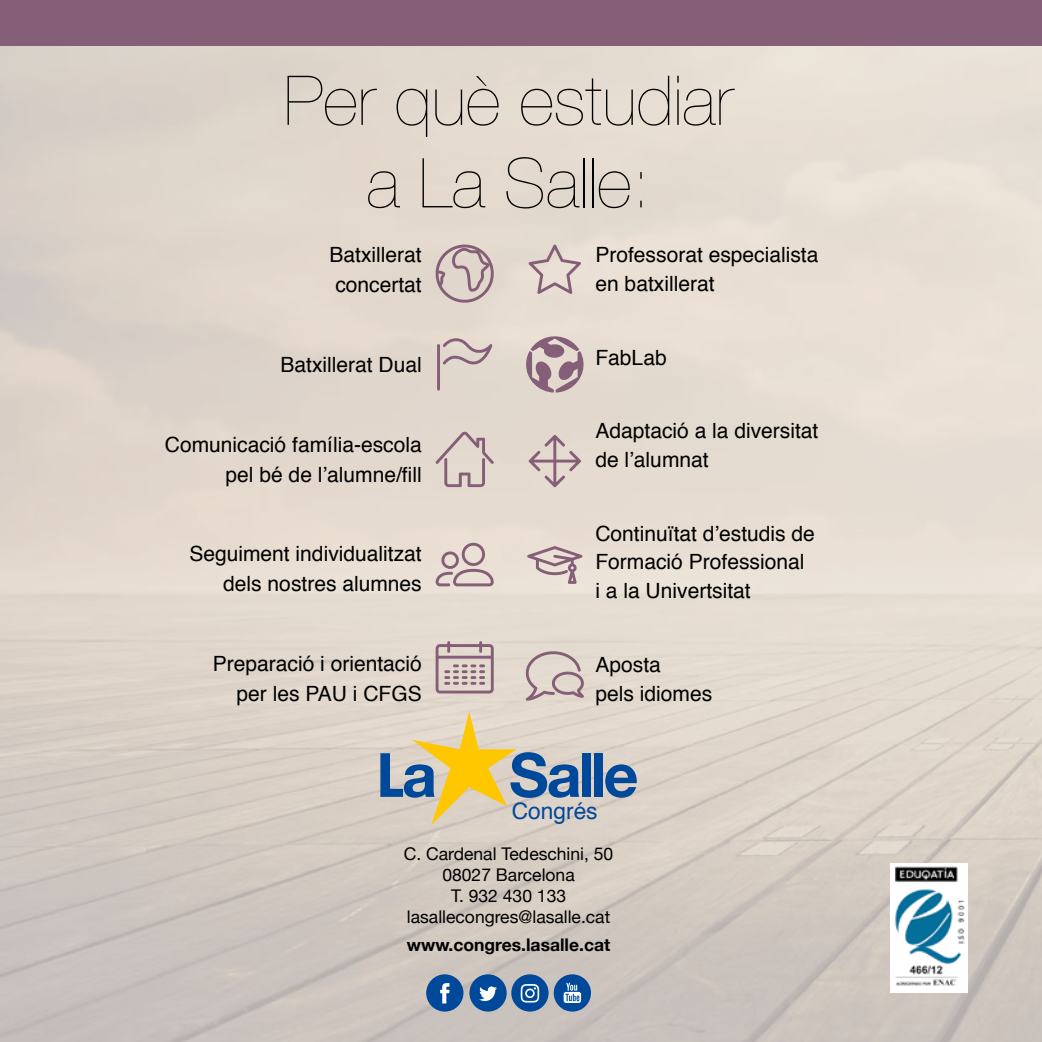
<style>
.page{position:relative;width:1042px;height:1042px;background:#fff}
.page>*{position:absolute;margin:0;border:0;box-sizing:border-box;transform-origin:0 0}
.t1{font:200 68.77px/82.4px "Helvetica Neue";color:#000;text-align:center}
.t2{font:22.75px "Helvetica";color:#00489a}
.t3{font:21px/28.9px "Helvetica";color:#000}
.t4{font:17.5px/21px "Helvetica Neue";color:#000;text-align:center}
.t5{font:700 17.5px "Helvetica Neue";color:#000}
</style>
<div class="page">
<img style="left:0;top:46px;width:1042px;height:996px">
<svg style="left:380px;top:711px;width:199px;height:114px;background:#c6c0a4"></svg>
<div style="left:582px;top:753px;width:9px;height:44px;background:#00489a"></div>
<div style="left:594px;top:753px;width:9px;height:44px;background:#00489a"></div>
<svg style="left:605px;top:764px;width:32px;height:34px"></svg>
<div style="left:426px;top:974px;width:37px;height:37px;background:#00489a;border-radius:50%"></div>
<div style="left:469px;top:974px;width:38px;height:37px;background:#00489a;border-radius:50%"></div>
<div style="left:511px;top:974px;width:37px;height:37px;background:#00489a;border-radius:50%"></div>
<div style="left:554px;top:974px;width:37px;height:37px;background:#00489a;border-radius:50%"></div>
<svg style="left:440px;top:983px;width:9px;height:20px"></svg>
<svg style="left:479px;top:986px;width:18px;height:15px"></svg>
<svg style="left:521px;top:984px;width:18px;height:18px"></svg>
<svg style="left:563px;top:983px;width:18px;height:20px"></svg>
<svg style="left:436px;top:245px;width:58px;height:58px;background:#c7b6b5"></svg>
<svg style="left:437px;top:338px;width:55px;height:52px;background:#d2c4bf"></svg>
<svg style="left:436px;top:432px;width:58px;height:55px;background:#d0c1bd"></svg>
<svg style="left:529px;top:435px;width:52px;height:52px;background:#d0c0bc"></svg>
<svg style="left:527px;top:546px;width:55px;height:38px;background:#ccbbba"></svg>
<svg style="left:526px;top:651px;width:58px;height:50px;background:#cebebb"></svg>
<svg style="left:436px;top:543px;width:58px;height:43px;background:#cebdbb"></svg>
<svg style="left:436px;top:641px;width:58px;height:52px;background:#c2afb0"></svg>
<svg style="left:529px;top:245px;width:52px;height:49px;background:#d4c5c1"></svg>
<svg style="left:526px;top:332px;width:61px;height:60px;background:#bda8ab"></svg>
<div style="left:0;top:0;width:1042px;height:46px;background:#845f77"></div>
<img style="left:890px;top:864px;width:77px;height:129px">
<h1 class="t1" style="left:284px;top:57px;width:451px">Per què estudiar a La Salle:</h1>
<p class="t3" style="left:329px;top:241px;width:94px;line-height:29.9px">Batxillerat concertat</p>
<p class="t3" style="left:280px;top:351px;width:143px">Batxillerat Dual</p>
<p class="t3" style="left:165px;top:430px;width:258px;line-height:29.9px;text-align:right">Comunicació família-escola pel bé de l’alumne/fill</p>
<p class="t3" style="left:189px;top:539px;width:234px;line-height:29.9px;text-align:right">Seguiment individualitzat dels nostres alumnes</p>
<p class="t3" style="left:213px;top:649px;width:210px;line-height:29.9px;text-align:right">Preparació i orientació per les PAU i CFGS</p>
<p class="t3" style="left:595px;top:241px;width:224px">Professorat especialista en batxillerat</p>
<p class="t3" style="left:595px;top:343px;width:73px">FabLab</p>
<p class="t3" style="left:595px;top:417px;width:224px">Adaptació a la diversitat de l’alumnat</p>
<p class="t3" style="left:595px;top:519px;width:221px">Continuïtat d’estudis de<br>Formació Professional<br>i a la Univertsitat</p>
<p class="t3" style="left:595px;top:651px;width:118px">Aposta<br>pels idiomes</p>
<p class="t2" style="left:512px;top:793px;width:87px">Congrés</p>
<p class="t4" style="left:404px;top:844px;width:211px">C. Cardenal Tedeschini, 50<br>08027 Barcelona<br>T. 932 430 133 lasallecongres@lasalle.cat</p>
<p class="t5" style="left:407px;top:930px;width:205px">www.congres.lasalle.cat</p>
</div>
